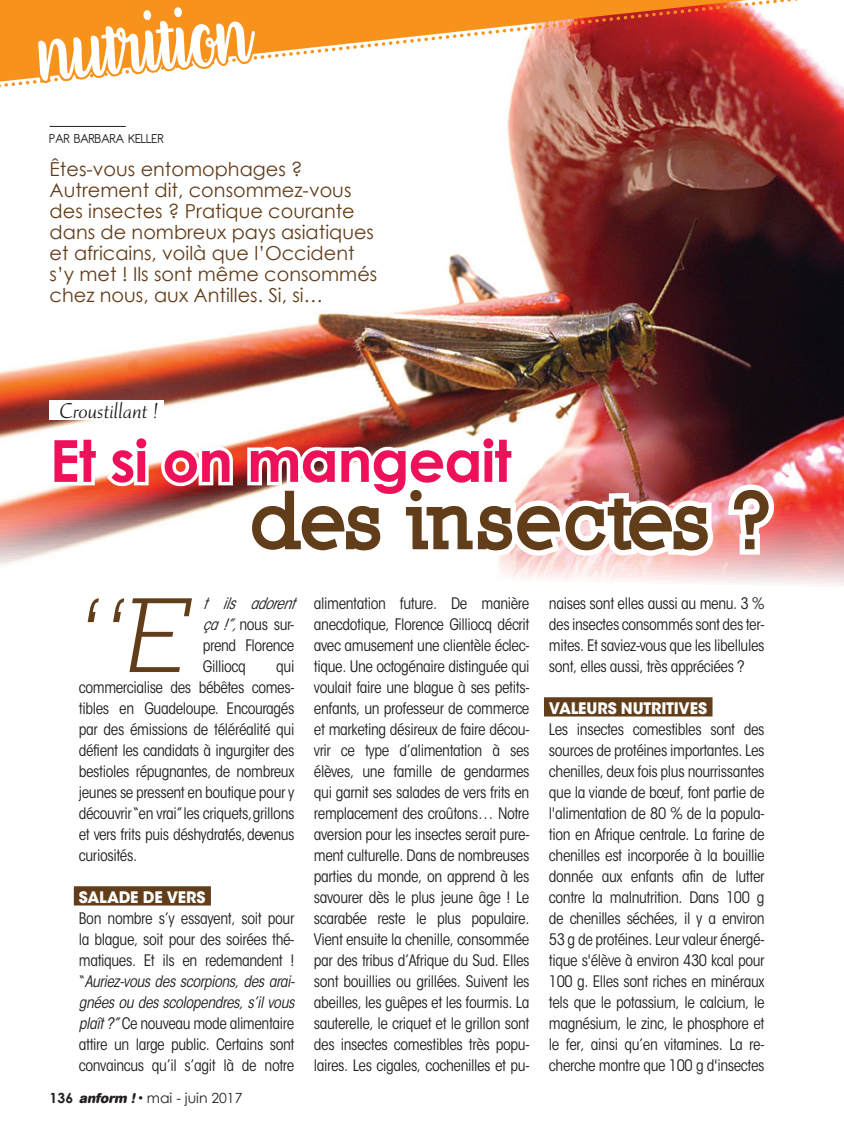
<style>
.page{position:relative;width:844px;height:1141px;background:#fff}
.page>*{position:absolute;margin:0;border:0;box-sizing:border-box;transform-origin:0 0}
.t1{font:italic 108.5px "Nilland";color:#623d19}
.t2{font:80.5px "Better Phoenix Sample";color:#fff;scale:.8 1}
.t3{font:900 78.75px "Nilland";color:#623d19}
.t4{font:700 57.93px "Century Gothic";letter-spacing:-.02em;color:#ee1059}
.t5{font:22.75px "Ruzicka Freehand LH";color:#231f20}
.t6{font:19.25px/21px "Century Gothic";color:#623d19}
.t7{font:15.75px/21px "ITC Avant Garde MM 325 450";letter-spacing:-.025em;color:#231f20;text-align:justify}
.t8{font:15.75px/21px "ITC Avant Garde MM Oblique 325 450";letter-spacing:-.025em;color:#231f20}
.t9{font:15.75px "ITC Avant Garde MM 740 750";letter-spacing:.005em;color:#fff}
.t10{font:italic 15.75px "ITC Avant Garde MM Oblique 325 450";letter-spacing:-.025em;color:#231f20}
.t11{font:14px "Century Gothic";color:#231f20}
.t12{font:14px "Antipasto";letter-spacing:.01em;color:#231f20}
.s1{font-family:"ITC Avant Garde MM Oblique 325 450";font-style:italic}
.s2{font-family:"ITC Avant Garde MM 325 450"}
.s3{font-family:"ITC Avant Garde MM Oblique 325 450"}
.s4{font-weight:700}
.s5{font-family:"AG Book Rounded";font-weight:700;font-style:italic}
</style>
<div class="page">
<img style="left:0;top:91px;width:843px;height:494px">
<div style="left:50px;top:400px;width:114px;height:20px;background:#fff"></div>
<hr style="left:50px;top:126px;width:76px;height:1px;background:#231f20">
<img style="left:47px;top:429px;width:735px;height:135px">
<svg style="left:0;top:0;width:843px;height:91px"></svg>
<svg style="left:32px;top:0;width:227px;height:106px"></svg>
<div style="left:74px;top:886px;width:137px;height:19px;background:#623d19"></div>
<div style="left:544px;top:697px;width:168px;height:19px;background:#623d19"></div>
<h2 class="t2" style="left:33px;top:16px;width:268px;rotate:-5deg">nutrition</h2>
<p class="t12" style="left:50px;top:130px;width:115px">PAR BARBARA KELLER</p>
<p class="t6" style="left:50px;top:159px;width:329px">Êtes-vous entomophages ?<br>Autrement dit, consommez-vous des insectes ? Pratique courante dans de nombreux pays asiatiques et africains, voilà que l’Occident s’y met ! Ils sont même consommés chez nous, aux Antilles. Si, si…</p>
<h3 class="t5" style="left:60px;top:397px;width:101px">Croustillant !</h3>
<h3 class="t4" style="left:50px;top:424px;width:463px">Et si on mangeait</h3>
<h3 class="t3" style="left:252px;top:470px;width:523px">des insectes ?</h3>
<h1 class="t1" style="left:69px;top:573px;width:138px">“E</h1>
<p class="t10" style="left:203px;top:593px;width:93px">t ils adorent</p>
<p class="t7" style="left:203px;top:614px;width:93px"><span class="s1">ça !”,</span>nous sur&shy;prend Florence Gilliocq</p>
<p class="t7" style="left:79px;top:656px;width:217px;text-indent:197px">qui commercialise des bébêtes comes&shy;tibles en Guadeloupe. Encouragés par des émissions de téléréalité qui défient les candidats à ingurgiter des bestioles répugnantes, de nombreux jeunes se pressent en boutique pour y découvrir “en vrai”les criquets,grillons et vers frits puis déshydratés, devenus curiosités.</p>
<p class="t9" style="left:79px;top:888px;width:128px">SALADE DE VERS</p>
<p class="t7" style="left:79px;top:908px;width:217px">Bon nombre s’y essayent, soit pour la blague, soit pour des soirées thé&shy;matiques. Et ils en redemandent !</p>
<p class="t8" style="left:79px;top:971px;width:217px"><span class="s2">“</span>Auriez-vous des scorpions, des arai&shy;gnées ou des scolopendres, s’il vous</p>
<p class="t7" style="left:79px;top:1013px;width:217px"><span class="s3">plaît ?”</span> Ce nouveau mode alimentaire attire un large public. Certains sont convaincus qu’il s’agit là de notre</p>
<p class="t11" style="left:50px;top:1089px;width:194px"><span class="s4">136</span> <span class="s5">anform !</span><span class="s2">•</span> mai - juin 2017</p>
<p class="t7" style="left:314px;top:593px;width:217px">alimentation future. De manière anecdotique, Florence Gilliocq décrit avec amusement une clientèle éclec&shy;tique. Une octogénaire distinguée qui voulait faire une blague à ses petits&shy;enfants, un professeur de commerce et marketing désireux de faire décou&shy;vrir ce type d’alimentation à ses élèves, une famille de gendarmes qui garnit ses salades de vers frits en remplacement des croûtons… Notre aversion pour les insectes serait pure&shy;ment culturelle. Dans de nombreuses parties du monde, on apprend à les savourer dès le plus jeune âge ! Le scarabée reste le plus populaire.<br>Vient ensuite la chenille, consommée par des tribus d’Afrique du Sud. Elles sont bouillies ou grillées. Suivent les abeilles, les guêpes et les fourmis. La sauterelle, le criquet et le grillon sont des insectes comestibles très popu&shy;laires. Les cigales, cochenilles et pu-</p>
<p class="t7" style="left:549px;top:593px;width:217px">naises sont elles aussi au menu. 3 % des insectes consommés sont des ter&shy;mites. Et saviez-vous que les libellules sont, elles aussi, très appréciées ?</p>
<p class="t9" style="left:549px;top:699px;width:159px">VALEURS NUTRITIVES</p>
<p class="t7" style="left:549px;top:719px;width:217px">Les insectes comestibles sont des sources de protéines importantes. Les chenilles, deux fois plus nourrissantes que la viande de bœuf, font partie de l'alimentation de 80 % de la popula&shy;tion en Afrique centrale. La farine de chenilles est incorporée à la bouillie donnée aux enfants afin de lutter contre la malnutrition. Dans 100 g de chenilles séchées, il y a environ 53 g de protéines. Leur valeur énergé&shy;tique s'élève à environ 430 kcal pour 100 g. Elles sont riches en minéraux tels que le potassium, le calcium, le magnésium, le zinc, le phosphore et le fer, ainsi qu’en vitamines. La re&shy;cherche montre que 100 g d'insectes</p>
</div>
